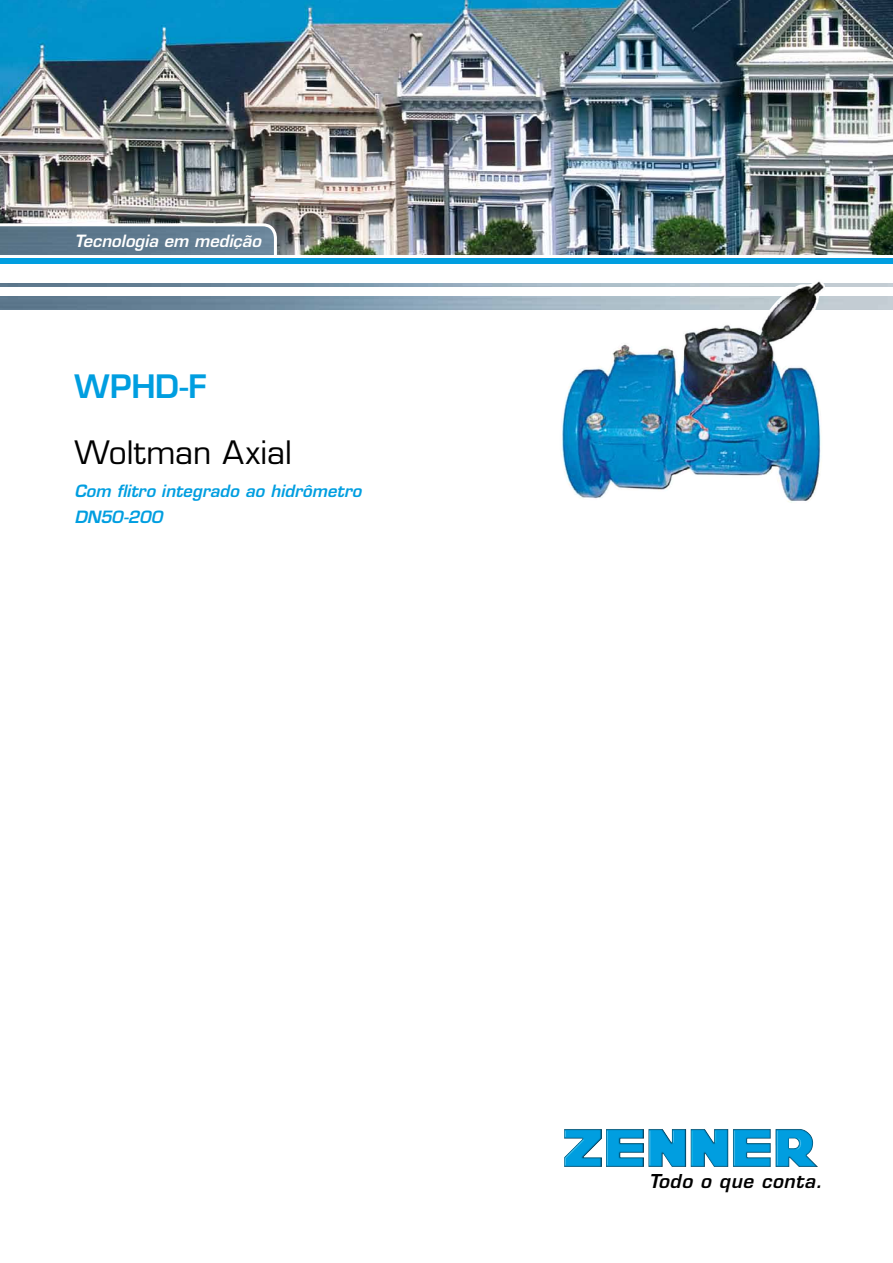
<style>
.page{position:relative;width:893px;height:1263px;background:#fff}
.page>*{position:absolute;margin:0;border:0;box-sizing:border-box;transform-origin:0 0}
.t1{font:31.5px "Eurostile LT Std";color:#000}
.t2{font:600 31.5px "Eurostile LT Std";color:#009ee0}
.t3{font:italic 600 18.75px "Eurostile LT Std";letter-spacing:.035em;color:#000}
.t4{font:italic 600 16.5px/25.2px "Eurostile LT Std";letter-spacing:.005em;color:#009ee0}
.t5{font:italic 600 16.5px "Eurostile LT Std";color:#fff}
</style>
<div class="page">
<img style="left:0;top:0;width:893px;height:255px">
<img style="left:0;top:296px;width:893px;height:13px">
<img style="left:0;top:284px;width:893px;height:3px">
<svg style="left:0;top:223px;width:277px;height:32px;background:#70889a"></svg>
<div style="left:0;top:258px;width:893px;height:6px;background:#009ee0"></div>
<img style="left:554px;top:281px;width:272px;height:222px">
<img style="left:775px;top:1129px;width:43px;height:38px">
<p class="t5" style="left:75px;top:231px;width:188px">Tecnologia em medição</p>
<h1 class="t2" style="left:74px;top:367px;width:134px">WPHD-F</h1>
<h1 class="t1" style="left:74px;top:433px;width:219px">Woltman Axial</h1>
<p class="t4" style="left:74px;top:479px;width:289px">Com flitro integrado ao hidrômetro<br>DN50-200</p>
<p class="t3" style="left:648px;top:1170px;width:176px">Todo o que conta.</p>
</div>
